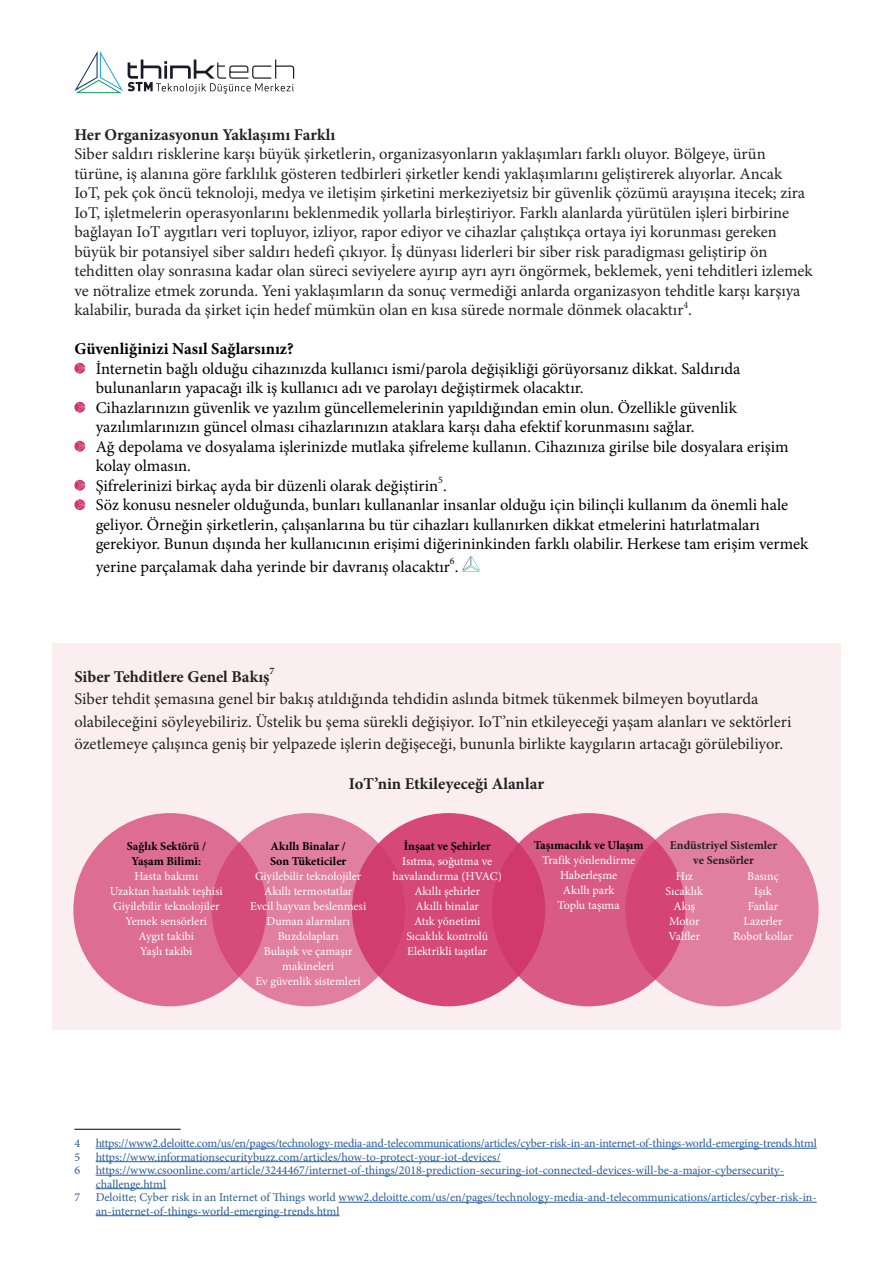
<style>
.page{position:relative;width:893px;height:1263px;background:#fff}
.page>*{position:absolute;margin:0;border:0;box-sizing:border-box;transform-origin:0 0}
.t1{font:16.5px/19.5px "Minion Pro";color:#222}
.t2{font:16.5px/19.5px "Minion Pro";color:#000}
.t3{font:700 16.5px "Minion Pro";color:#222}
.t4{font:700 16.5px "Minion Pro";color:#000}
.t5{font:12px/13.5px "Minion Pro";letter-spacing:-.005em;color:#275b9b}
.t6{font:12px/15px "Minion Pro";color:#fff;text-align:center}
.t7{font:700 12px/15px "Minion Pro";color:#000;text-align:center}
.t8{font:700 12px/15px "Minion Pro";letter-spacing:-.005em;color:#222;text-align:center}
.t9{font:9.9px "Minion Pro";color:#000}
.t10{font:9.9px "Minion Pro";color:#222}
.s1{font-weight:700}
</style>
<div class="page">
<svg style="left:74px;top:51px;width:220px;height:43px"></svg>
<svg style="left:74px;top:363px;width:11px;height:11px"></svg>
<svg style="left:77px;top:363px;width:8px;height:10px"></svg>
<svg style="left:74px;top:402px;width:11px;height:11px"></svg>
<svg style="left:77px;top:402px;width:8px;height:10px"></svg>
<svg style="left:74px;top:441px;width:11px;height:11px"></svg>
<svg style="left:77px;top:441px;width:8px;height:10px"></svg>
<svg style="left:74px;top:480px;width:11px;height:11px"></svg>
<svg style="left:77px;top:480px;width:8px;height:10px"></svg>
<svg style="left:74px;top:499px;width:11px;height:11px"></svg>
<svg style="left:77px;top:500px;width:8px;height:10px"></svg>
<svg style="left:462px;top:556px;width:18px;height:16px"></svg>
<hr style="left:74px;top:1129px;width:107px;height:1px;background:#000">
<hr style="left:96px;top:1148px;width:721px;height:1px;background:#275b9b">
<hr style="left:96px;top:1161px;width:405px;height:1px;background:#275b9b">
<hr style="left:96px;top:1175px;width:688px;height:1px;background:#275b9b">
<hr style="left:96px;top:1188px;width:70px;height:1px;background:#275b9b">
<hr style="left:339px;top:1202px;width:478px;height:1px;background:#275b9b">
<hr style="left:96px;top:1215px;width:244px;height:1px;background:#275b9b">
<div style="left:52px;top:643px;width:788px;height:387px;background:#fbeef1"></div>
<div style="left:73px;top:813px;width:194px;height:193px;background:#dd6d92;border-radius:50%"></div>
<svg style="left:212px;top:813px;width:193px;height:193px;background:#de7498"></svg>
<div style="left:352px;top:813px;width:193px;height:193px;background:#d54877;border-radius:50%"></div>
<svg style="left:492px;top:813px;width:193px;height:193px;fill:#d95a85"></svg>
<svg style="left:625px;top:813px;width:194px;height:193px;background:#de7397"></svg>
<p class="t3" style="left:74px;top:123px;width:262px">Her Organizasyonun Yaklaşımı Farklı</p>
<p class="t1" style="left:74px;top:144px;width:740px">Siber saldırı risklerine karşı büyük şirketlerin, organizasyonların yaklaşımları farklı oluyor. Bölgeye, ürün türüne, iş alanına göre farklılık gösteren tedbirleri şirketler kendi yaklaşımlarını geliştirerek alıyorlar. Ancak<br>IoT, pek çok öncü teknoloji, medya ve iletişim şirketini merkeziyetsiz bir güvenlik çözümü arayışına itecek; zira IoT, işletmelerin operasyonlarını beklenmedik yollarla birleştiriyor. Farklı alanlarda yürütülen işleri birbirine bağlayan IoT aygıtları veri topluyor, izliyor, rapor ediyor ve cihazlar çalıştıkça ortaya iyi korunması gereken büyük bir potansiyel siber saldırı hedefi çıkıyor. İş dünyası liderleri bir siber risk paradigması geliştirip ön tehditten olay sonrasına kadar olan süreci seviyelere ayırıp ayrı ayrı öngörmek, beklemek, yeni tehditleri izlemek ve nötralize etmek zorunda. Yeni yaklaşımların da sonuç vermediği anlarda organizasyon tehditle karşı karşıya kalabilir, burada da şirket için hedef mümkün olan en kısa sürede normale dönmek olacaktır .</p>
<p class="t10" style="left:683px;top:298px;width:6px">4</p>
<p class="t4" style="left:74px;top:337px;width:221px">Güvenliğinizi Nasıl Sağlarsınız?</p>
<p class="t2" style="left:96px;top:359px;width:695px">İnternetin bağlı olduğu cihazınızda kullanıcı ismi/parola değişikliği görüyorsanız dikkat. Saldırıda bulunanların yapacağı ilk iş kullanıcı adı ve parolayı değiştirmek olacaktır.<br>Cihazlarınızın güvenlik ve yazılım güncellemelerinin yapıldığından emin olun. Özellikle güvenlik yazılımlarınızın güncel olması cihazlarınızın ataklara karşı daha efektif korunmasını sağlar.<br>Ağ depolama ve dosyalama işlerinizde mutlaka şifreleme kullanın. Cihazınıza girilse bile dosyalara erişim kolay olmasın.<br>Şifrelerinizi birkaç ayda bir düzenli olarak değiştirin .</p>
<p class="t9" style="left:438px;top:473px;width:6px">5</p>
<p class="t2" style="left:96px;top:495px;width:714px">Söz konusu nesneler olduğunda, bunları kullananlar insanlar olduğu için bilinçli kullanım da önemli hale geliyor. Örneğin şirketlerin, çalışanlarına bu tür cihazları kullanırken dikkat etmelerini hatırlatmaları gerekiyor. Bunun dışında her kullanıcının erişimi diğerininkinden farklı olabilir. Herkese tam erişim vermek</p>
<p class="t2" style="left:96px;top:557px;width:364px">yerine parçalamak daha yerinde bir davranış olacaktır .</p>
<p class="t9" style="left:450px;top:554px;width:6px">6</p>
<p class="t1" style="left:74px;top:665px;width:718px;line-height:22.5px"><span class="s1">Siber Tehditlere Genel Bakış</span><sup>7<br></sup>Siber tehdit şemasına genel bir bakış atıldığında tehdidin aslında bitmek tükenmek bilmeyen boyutlarda olabileceğini söyleyebiliriz. Üstelik bu şema sürekli değişiyor. IoT’nin etkileyeceği yaşam alanları ve sektörleri özetlemeye çalışınca geniş bir yelpazede işlerin değişeceği, bununla birlikte kaygıların artacağı görülebiliyor.</p>
<p class="t7" style="left:127px;top:839px;width:81px">Sağlık Sektörü /<br>Yaşam Bilimi:</p>
<p class="t6" style="left:110px;top:869px;width:114px">Hasta bakımı<br>Uzaktan hastalık teşhisi<br>Giyilebilir teknolojiler<br>Yemek sensörleri<br>Aygıt takibi<br>Yaşlı takibi</p>
<p class="t3" style="left:349px;top:772px;width:197px">IoT’nin Etkileyeceği Alanlar</p>
<p class="t7" style="left:270px;top:838px;width:78px;text-align:left">Akıllı Binalar /<br>Son Tüketiciler</p>
<p class="t6" style="left:250px;top:868px;width:118px">Giyilebilir teknolojiler<br>Akıllı termostatlar<br>Evcil hayvan beslenmesi<br>Duman alarmları<br>Buzdolapları<br>Bulaşık ve çamaşır makineleri<br>Ev güvenlik sistemleri</p>
<p class="t7" style="left:404px;top:839px;width:88px">İnşaat ve Şehirler</p>
<p class="t6" style="left:393px;top:854px;width:111px">Isıtma, soğutma ve havalandırma (HVAC)<br>Akıllı şehirler<br>Akıllı binalar<br>Atık yönetimi<br>Sıcaklık kontrolü<br>Elektrikli taşıtlar</p>
<p class="t7" style="left:534px;top:838px;width:111px">Taşımacılık ve Ulaşım</p>
<p class="t6" style="left:542px;top:853px;width:95px">Trafik yönlendirme<br>Haberleşme<br>Akıllı park<br>Toplu taşıma</p>
<p class="t8" style="left:670px;top:837px;width:109px">Endüstriyel Sistemler ve Sensörler</p>
<p class="t6" style="left:665px;top:869px;width:39px">Hız<br>Sıcaklık<br>Akış<br>Motor<br>Valfler</p>
<p class="t6" style="left:733px;top:869px;width:61px">Basınç<br>Işık<br>Fanlar<br>Lazerler<br>Robot kollar</p>
<p class="t5" style="left:74px;top:1136px;width:7px">4</p>
<p class="t5" style="left:96px;top:1136px;width:722px">https://www2.deloitte.com/us/en/pages/technology-media-and-telecommunications/articles/cyber-risk-in-an-internet-of-things-world-emerging-trends.html</p>
<p class="t5" style="left:74px;top:1150px;width:7px">5</p>
<p class="t5" style="left:96px;top:1150px;width:406px">https://www.informationsecuritybuzz.com/articles/how-to-protect-your-iot-devices/</p>
<p class="t5" style="left:74px;top:1163px;width:7px">6</p>
<p class="t5" style="left:96px;top:1163px;width:690px">https://www.csoonline.com/article/3244467/internet-of-things/2018-prediction-securing-iot-connected-devices-will-be-a-major-cybersecurity&shy;challenge.html</p>
<p class="t5" style="left:74px;top:1190px;width:7px">7</p>
<p class="t5" style="left:96px;top:1190px;width:722px">Deloitte; Cyber risk in an Internet of Things world www2.deloitte.com/us/en/pages/technology-media-and-telecommunications/articles/cyber-risk-in&shy;an-internet-of-things-world-emerging-trends.html</p>
</div>
